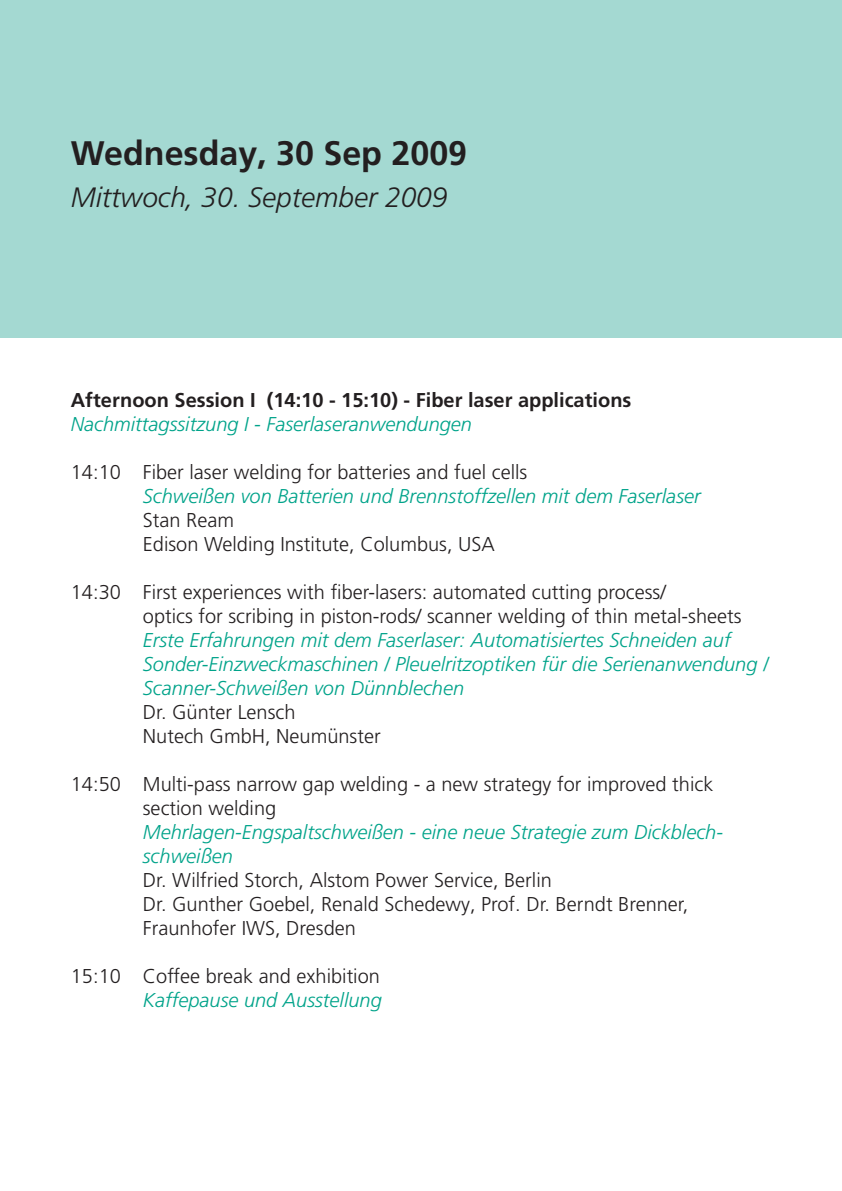
<style>
.page{position:relative;width:842px;height:1191px;background:#fff}
.page>*{position:absolute;margin:0;border:0;box-sizing:border-box;transform-origin:0 0}
.t1{font:700 34px "Frutiger LT Com";color:#231f20}
.t2{font:italic 300 28px "Frutiger LT Com";color:#231f20}
.t3{font:300 20px/24px "Frutiger LT Com";color:#231f20}
.t4{font:italic 300 20px/24px "Frutiger LT Com";color:#00a38a}
.t5{font:700 20px "Frutiger LT Com";color:#231f20}
</style>
<div class="page">
<div style="left:0;top:0;width:842px;height:337px;background:#a4d9d2"></div>
<h1 class="t1" style="left:71px;top:133px;width:398px">Wednesday, 30 Sep 2009</h1>
<h2 class="t2" style="left:71px;top:181px;width:378px">Mittwoch, 30. September 2009</h2>
<p class="t5" style="left:71px;top:388px;width:562px">Afternoon Session I (14:10 - 15:10) - Fiber laser applications</p>
<p class="t4" style="left:71px;top:412px;width:403px">Nachmittagssitzung I - Faserlaseranwendungen</p>
<p class="t3" style="left:71px;top:460px;width:458px">14:10 Fiber laser welding for batteries and fuel cells</p>
<p class="t4" style="left:143px;top:484px;width:559px">Schweißen von Batterien und Brennstoffzellen mit dem Faserlaser</p>
<p class="t3" style="left:143px;top:508px;width:353px">Stan Ream<br>Edison Welding Institute, Columbus, USA</p>
<p class="t3" style="left:143px;top:580px;width:600px;text-indent:-72px">14:30 First experiences with fiber-lasers: automated cutting process/<br>optics for scribing in piston-rods/ scanner welding of thin metal-sheets</p>
<p class="t4" style="left:143px;top:628px;width:627px">Erste Erfahrungen mit dem Faserlaser: Automatisiertes Schneiden auf<br>Sonder-Einzweckmaschinen / Pleuelritzoptiken für die Serienanwendung /<br>Scanner-Schweißen von Dünnblechen</p>
<p class="t3" style="left:143px;top:700px;width:239px">Dr. Günter Lensch<br>Nutech GmbH, Neumünster</p>
<p class="t3" style="left:143px;top:772px;width:572px;text-indent:-72px">14:50 Multi-pass narrow gap welding - a new strategy for improved thick section welding</p>
<p class="t4" style="left:143px;top:820px;width:582px">Mehrlagen-Engspaltschweißen - eine neue Strategie zum Dickblech&shy;schweißen</p>
<p class="t3" style="left:143px;top:868px;width:547px">Dr. Wilfried Storch, Alstom Power Service, Berlin<br>Dr. Gunther Goebel, Renald Schedewy, Prof. Dr. Berndt Brenner,<br>Fraunhofer IWS, Dresden</p>
<p class="t3" style="left:71px;top:964px;width:311px">15:10 Coffee break and exhibition</p>
<p class="t4" style="left:143px;top:988px;width:240px">Kaffepause und Ausstellung</p>
</div>
